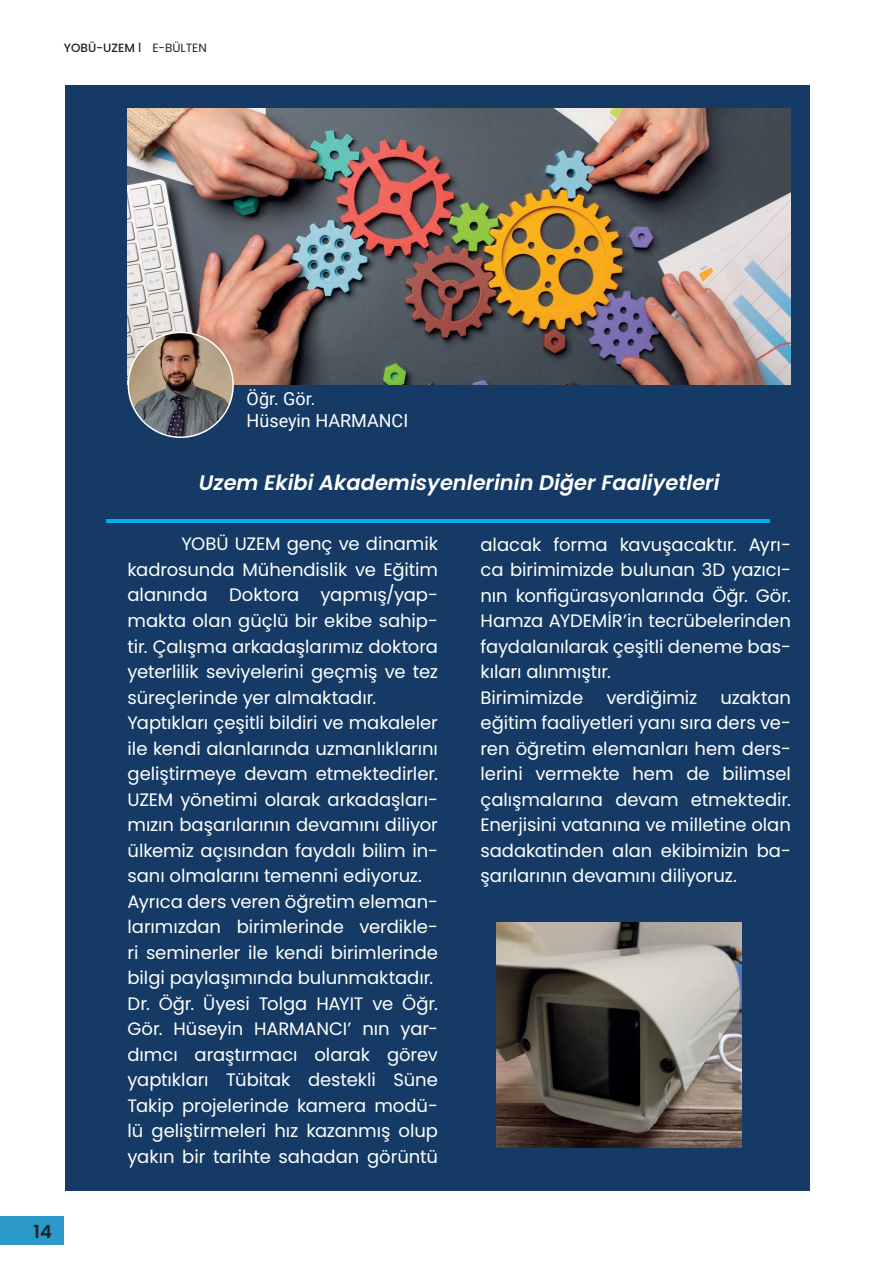
<style>
.page{position:relative;width:893px;height:1263px;background:#fff}
.page>*{position:absolute;margin:0;border:0;box-sizing:border-box;transform-origin:0 0}
.t1{font:italic 600 21px "Poppins";color:#fff}
.t2{font:18px/25.5px "Poppins";letter-spacing:-.005em;color:#fff}
.t3{font:18px/21.6px "Roboto";color:#fff}
.t4{font:600 18px "Poppins";color:#1b2528}
.t5{font:500 12px "Poppins";color:#1b2629}
.s1{font-weight:400;font-size:13.5px}
.s2{font-weight:400}
</style>
<div class="page">
<div style="left:0;top:1216px;width:64px;height:29px;background:#2b99ca"></div>
<div style="left:66px;top:85px;width:744px;height:1106px;background:#143a65"></div>
<img style="left:128px;top:108px;width:663px;height:277px">
<img style="left:128px;top:332px;width:105px;height:105px;border-radius:52px">
<div style="left:128px;top:332px;width:106px;height:106px;border:2px solid #fff;border-radius:50%"></div>
<hr style="left:106px;top:519px;width:664px;height:4px;background:#00aeef">
<img style="left:496px;top:923px;width:245px;height:224px">
<p class="t5" style="left:64px;top:41px;width:145px">YOBÜ-UZEM <span class="s1">I</span> <span class="s2">E-BÜLTEN</span></p>
<p class="t4" style="left:34px;top:1221px;width:20px">14</p>
<p class="t3" style="left:247px;top:387px;width:163px">Öğr. Gör.<br>Hüseyin HARMANCI</p>
<p class="t1" style="left:199px;top:470px;width:522px">Uzem Ekibi Akademisyenlerinin Diğer Faaliyetleri</p>
<p class="t2" style="left:128px;top:531px;width:312px;text-indent:54px">YOBÜ UZEM genç ve dinamik kadrosunda Mühendislik ve Eğitim alanında Doktora yapmış/yap&shy;makta olan güçlü bir ekibe sahip&shy;tir. Çalışma arkadaşlarımız doktora yeterlilik seviyelerini geçmiş ve tez süreçlerinde yer almaktadır.<br>Yaptıkları çeşitli bildiri ve makaleler ile kendi alanlarında uzmanlıklarını geliştirmeye devam etmektedirler.<br>UZEM yönetimi olarak arkadaşları&shy;mızın başarılarının devamını diliyor ülkemiz açısından faydalı bilim in&shy;sanı olmalarını temenni ediyoruz.<br>Ayrıca ders veren öğretim eleman&shy;larımızdan birimlerinde verdikle&shy;ri seminerler ile kendi birimlerinde bilgi paylaşımında bulunmaktadır.<br>Dr. Öğr. Üyesi Tolga HAYIT ve Öğr.<br>Gör. Hüseyin HARMANCI’ nın yar&shy;dımcı araştırmacı olarak görev yaptıkları Tübitak destekli Süne Takip projelerinde kamera modü&shy;lü geliştirmeleri hız kazanmış olup yakın bir tarihte sahadan görüntü</p>
<p class="t2" style="left:480px;top:532px;width:312px">alacak forma kavuşacaktır. Ayrı&shy;ca birimimizde bulunan 3D yazıcı&shy;nın konfigürasyonlarında Öğr. Gör.<br>Hamza AYDEMİR’in tecrübelerinden faydalanılarak çeşitli deneme bas&shy;kıları alınmıştır.<br>Birimimizde</p>
<p class="t2" style="left:606px;top:685px;width:92px">verdiğimiz</p>
<p class="t2" style="left:480px;top:685px;width:312px;text-align:justify;text-indent:240px">uzaktan eğitim faaliyetleri yanı sıra ders ve&shy;ren öğretim elemanları hem ders&shy;lerini vermekte hem de bilimsel çalışmalarına devam etmektedir.<br>Enerjisini vatanına ve milletine olan sadakatinden alan ekibimizin ba&shy;şarılarının devamını diliyoruz.</p>
</div>
